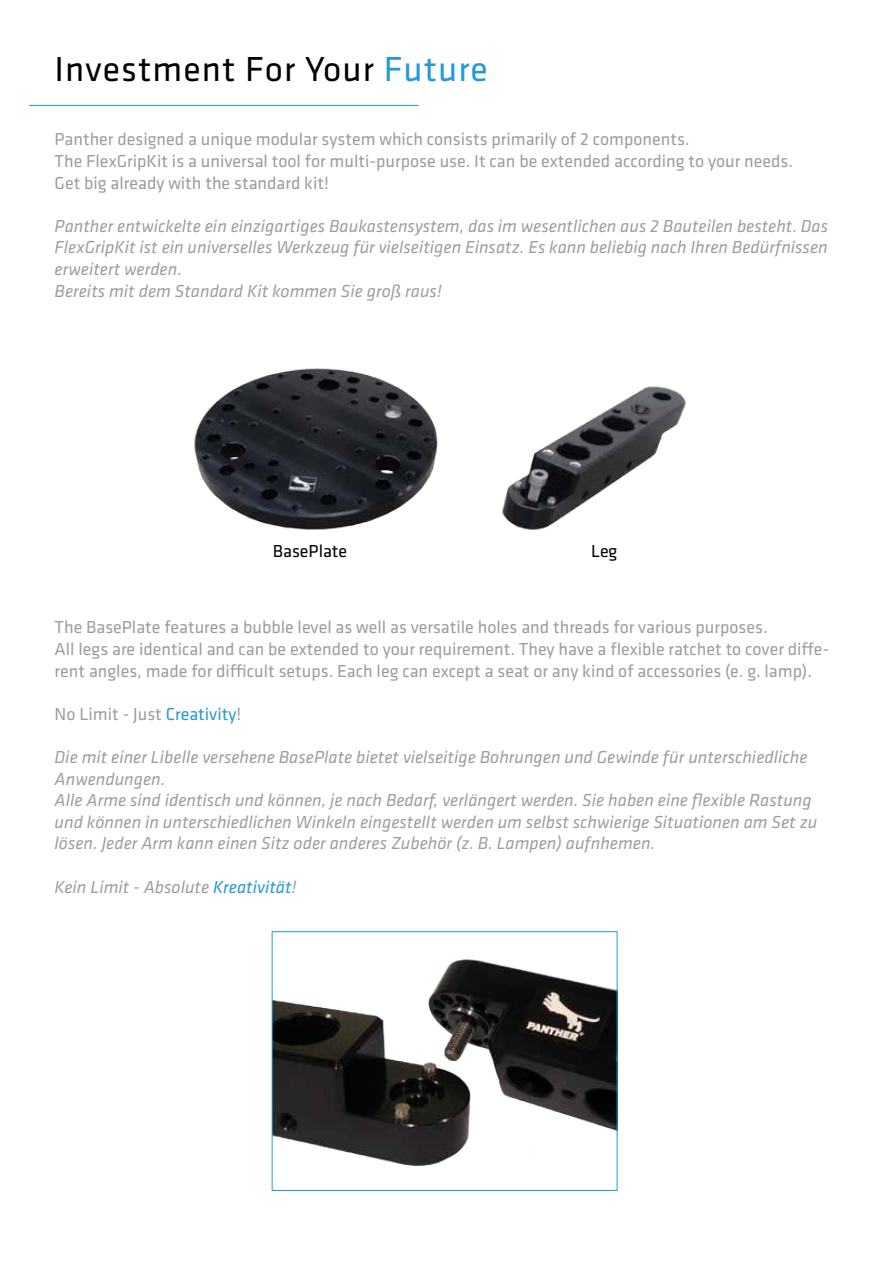
<style>
.page{position:relative;width:893px;height:1263px;background:#fff}
.page>*{position:absolute;margin:0;border:0;box-sizing:border-box;transform-origin:0 0}
.t1{font:36px "Klavika Basic";letter-spacing:.03em;color:#000}
.t2{font:italic 18px/21.6px "Klavika Basic";color:#9d9d9c}
.t3{font:18px/21.6px "Klavika Basic";color:#9d9d9c}
.t4{font:18px "Klavika Basic";color:#000}
.s1{color:#239ad7}
</style>
<div class="page">
<img style="left:194px;top:368px;width:244px;height:162px">
<img style="left:502px;top:386px;width:184px;height:144px">
<img style="left:274px;top:959px;width:341px;height:207px">
<div style="left:272px;top:931px;width:345px;height:260px;border:1px solid #239ad7"></div>
<hr style="left:29px;top:105px;width:390px;height:1px;background:#239ad7">
<h1 class="t1" style="left:55px;top:46px;width:435px">Investment For Your <span class="s1">Future</span></h1>
<p class="t3" style="left:55px;top:128px;width:740px">Panther designed a unique modular system which consists primarily of 2 components.<br>The FlexGripKit is a universal tool for multi-purpose use. It can be extended according to your needs.<br>Get big already with the standard kit!</p>
<p class="t2" style="left:55px;top:215px;width:775px">Panther entwickelte ein einzigartiges Baukastensystem, das im wesentlichen aus 2 Bauteilen besteht. Das FlexGripKit ist ein universelles Werkzeug für vielseitigen Einsatz. Es kann beliebig nach Ihren Bedürfnissen erweitert werden.<br>Bereits mit dem Standard Kit kommen Sie groß raus!</p>
<p class="t4" style="left:273px;top:539px;width:76px">BasePlate</p>
<p class="t4" style="left:591px;top:539px;width:28px">Leg</p>
<p class="t3" style="left:55px;top:616px;width:776px">The BasePlate features a bubble level as well as versatile holes and threads for various purposes.<br>All legs are identical and can be extended to your requirement. They have a flexible ratchet to cover diffe&shy;rent angles, made for difficult setups. Each leg can except a seat or any kind of accessories (e. g. lamp).</p>
<p class="t3" style="left:55px;top:702px;width:188px">No Limit - Just <span class="s1">Creativity</span>!</p>
<p class="t2" style="left:55px;top:746px;width:764px">Die mit einer Libelle versehene BasePlate bietet vielseitige Bohrungen und Gewinde für unterschiedliche Anwendungen.<br>Alle Arme sind identisch und können, je nach Bedarf, verlängert werden. Sie haben eine flexible Rastung und können in unterschiedlichen Winkeln eingestellt werden um selbst schwierige Situationen am Set zu lösen. Jeder Arm kann einen Sitz oder anderes Zubehör (z. B. Lampen) aufnhemen.</p>
<p class="t2" style="left:55px;top:875px;width:243px">Kein Limit - Absolute <span class="s1">Kreativität</span>!</p>
</div>
